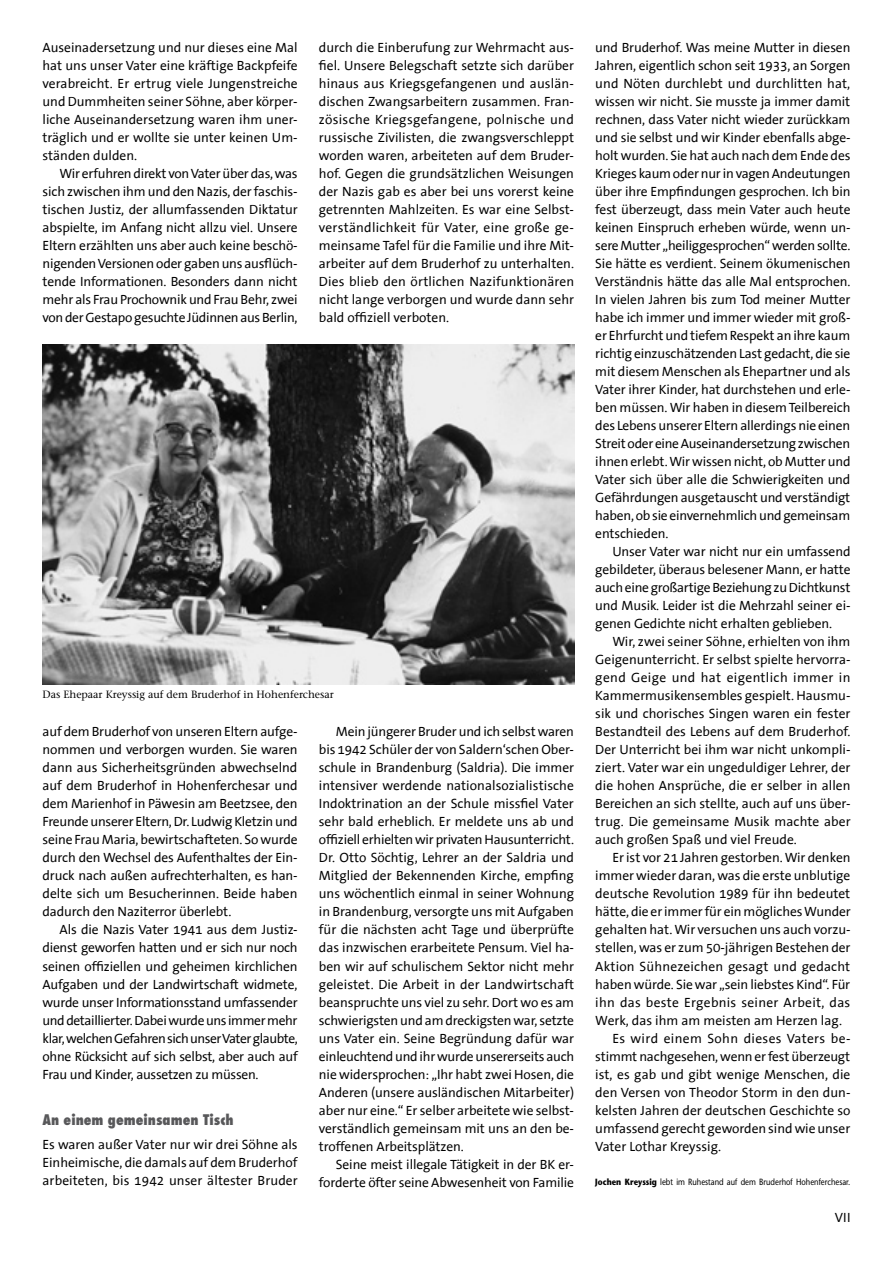
<style>
.page{position:relative;width:893px;height:1263px;background:#fff}
.page>*{position:absolute;margin:0;border:0;box-sizing:border-box;transform-origin:0 0}
.t1{font:800 condensed 14.25px "Futura";color:#58585a}
.t2{font:13.5px/18px "The Sans Office";letter-spacing:-.005em;color:#000;text-align:justify}
.t3{font:13.5px "The Sans Office";letter-spacing:.02em;color:#000}
.t4{font:13.5px "The Sans Office";letter-spacing:.015em;color:#000}
.t5{font:13.5px "The Sans Office";letter-spacing:.025em;color:#000}
.t6{font:10.5px "Stone Serif";color:#000}
.t7{font:9px "Stone Sans";color:#000;scale:.85 1}
.s1{font-weight:700}
</style>
<div class="page">
<img style="left:43px;top:344px;width:531px;height:340px">
<p class="t2" style="left:43px;top:39px;width:257px">Auseinadersetzung und nur dieses eine Mal hat uns unser Vater eine kräftige Backpfeife verabreicht. Er ertrug viele Jungenstreiche und Dummheiten seiner Söhne, aber körper&shy;liche Auseinandersetzung waren ihm uner&shy;träglich und er wollte sie unter keinen Um&shy;ständen dulden.</p>
<p class="t2" style="left:43px;top:165px;width:257px;text-indent:17px">Wir erfuhren direkt von Vater über das, was sich zwischen ihm und den Nazis, der faschis&shy;tischen Justiz, der allumfassenden Diktatur abspielte, im Anfang nicht allzu viel. Unsere Eltern erzählten uns aber auch keine beschö&shy;nigenden Versionen oder gaben uns ausflüch&shy;tende I nformationen. Besonders dann nicht mehr als Frau Prochownik und Frau Behr, zwei von der Gestapo gesuchte Jüdinnen aus Berlin,</p>
<p class="t2" style="left:319px;top:39px;width:257px">durch die Einberufung zur Wehrmacht aus&shy;fiel. Unsere Belegschaft setzte sich darüber hinaus aus Kriegsgefangenen und auslän&shy;dischen Zwangsarbeitern zusammen. Fran&shy;zösische Kriegsgefangene, polnische und russische Zivilisten, die zwangsverschleppt worden waren, arbeiteten auf dem Bruder&shy;hof. Gegen die grundsätzlichen Weisungen der Nazis gab es aber bei uns vorerst keine getrennten Mahlzeiten. Es war eine Selbst&shy;verständlichkeit für Vater, eine große ge&shy;meinsame Tafel für die Familie und ihre Mit&shy;arbeiter auf dem Bruderhof zu unterhalten.<br>Dies blieb den örtlichen Nazifunktionären nicht lange verborgen und wurde dann sehr bald offiziell verboten.</p>
<p class="t6" style="left:43px;top:688px;width:293px">Das Ehepaar Kreyssig auf dem Bruderhof in Hohenferchesar</p>
<p class="t2" style="left:43px;top:723px;width:257px">auf dem Bruderhof von unseren Eltern aufge&shy;nommen und verborgen wurden. Sie waren dann aus Sicherheitsgründen abwechselnd auf dem Bruderhof in Hohenferchesar und dem Marienhof in Päwesin am Beetzsee, den Freunde unserer Eltern, Dr. Ludwig Kletzin und seine Frau Maria, bewirtschafteten. So wurde durch den Wechsel des Aufenthaltes der Ein&shy;druck nach außen aufrechterhalten, es han&shy;delte sich um Besucherinnen. Beide haben dadurch den Naziterror überlebt.</p>
<p class="t2" style="left:43px;top:921px;width:257px;text-indent:17px">Als die Nazis Vater 1941 aus dem Justiz&shy;dienst geworfen hatten und er sich nur noch seinen offiziellen und geheimen kirchlichen Aufgaben und der Landwirtschaft widmete, wurde unser I nformationsstand umfassender und detaillierter. Dabei wurde uns immer mehr klar, welchen Gefahren sich unser Vater glaubte, ohne Rücksicht auf sich selbst, aber auch auf Frau und Kinder, aussetzen zu müssen.</p>
<p class="t1" style="left:43px;top:1111px;width:193px">An einem gemeinsamen Tisch</p>
<p class="t2" style="left:43px;top:1136px;width:257px">Es waren außer Vater nur wir drei Söhne als Einheimische, die damals auf dem Bruderhof arbeiteten, bis 1942 unser ältester Bruder</p>
<p class="t2" style="left:319px;top:723px;width:257px;text-indent:17px">Mein jüngerer Bruder und ich selbst waren bis 1942 Schüler der von Saldern‘schen Ober&shy;schule in Brandenburg (Saldria). Die immer intensiver werdende nationalsozialistische Indoktrination an der Schule missfiel Vater sehr bald erheblich. Er meldete uns ab und offiziell erhielten wir privaten Hausunterricht.<br>Dr. Otto Söchtig, Lehrer an der Saldria und Mitglied der Bekennenden Kirche, empfing uns wöchentlich einmal in seiner Wohnung in Brandenburg, versorgte uns mit Aufgaben für die nächsten acht Tage und überprüfte das inzwischen erarbeitete Pensum. Viel ha&shy;ben wir auf schulischem Sektor nicht mehr geleistet. Die Arbeit in der Landwirtschaft beanspruchte uns viel zu sehr. Dort wo es am schwierigsten und am dreckigsten war, setzte uns Vater ein. Seine Begründung dafür war einleuchtend und ihr wurde unsererseits auch nie widersprochen: „Ihr habt zwei Hosen, die Anderen (unsere ausländischen Mitarbeiter) aber nur eine.“ Er selber arbeitete wie selbst&shy;verständlich gemeinsam mit uns an den be&shy;troffenen Arbeitsplätzen.</p>
<p class="t2" style="left:319px;top:1155px;width:257px;text-align:right">Seine meist illegale Tätigkeit in der BK er&shy;forderte öfter seine Abwesenheit von Familie</p>
<p class="t2" style="left:595px;top:39px;width:257px">und Bruderhof. Was meine Mutter in diesen Jahren, eigentlich schon seit 1933, an Sorgen und Nöten durchlebt und durchlitten hat, wissen wir nicht. Sie musste ja immer damit rechnen, dass Vater nicht wieder zurückkam und sie selbst und wir Kinder ebenfalls abge&shy;holt wurden. Sie hat auch nach dem Ende des Krieges kaum oder nur in vagen Andeutungen über ihre Empfindungen gesprochen. Ich bin fest überzeugt, dass mein Vater auch heute keinen Einspruch erheben würde, wenn un&shy;sere Mutter „heiliggesprochen“ werden sollte.<br>Sie hätte es verdient. Seinem ökumenischen Verständnis hätte das alle Mal entsprochen.<br>In vielen Jahren bis zum Tod meiner Mutter habe ich immer und immer wieder mit groß&shy;er Ehrfurcht und tiefem Respekt an ihre kaum richtig einzuschätzenden Last gedacht, die sie mit diesem Menschen als Ehepartner und als Vater ihrer Kinder, hat durchstehen und erle&shy;ben müssen. Wir haben in diesem Teilbereich des Lebens unserer Eltern allerdings nie einen Streit oder eine Auseinandersetzung zwischen ihnen erlebt. Wir wissen nicht, ob Mutter und Vater sich über alle die Schwierigkeiten und Gefährdungen ausgetauscht und verständigt haben, ob sie einvernehmlich und gemeinsam entschieden.</p>
<p class="t2" style="left:595px;top:543px;width:257px;text-indent:17px">Unser Vater war nicht nur ein umfassend gebildeter, überaus belesener Mann, er hatte auch eine großartige Beziehung zu Dichtkunst und Musik. Leider ist die Mehrzahl seiner ei&shy;genen Gedichte nicht erhalten geblieben.</p>
<p class="t2" style="left:595px;top:633px;width:257px;text-indent:17px">Wir, zwei seiner Söhne, erhielten von ihm Geigenunterricht. Er selbst spielte hervorra&shy;gend Geige und hat eigentlich immer in Kammermusikensembles gespielt. Hausmu&shy;sik und chorisches Singen waren ein fester Bestandteil des Lebens auf dem Bruderhof.<br>Der Unterricht bei ihm war nicht unkompli&shy;ziert. Vater war ein ungeduldiger Lehrer, der die hohen Ansprüche, die er selber in allen Bereichen an sich stellte, auch auf uns über&shy;trug. Die gemeinsame Musik machte aber auch großen Spaß und viel Freude.</p>
<p class="t2" style="left:612px;top:849px;width:240px">Er ist vor 21 Jahren gestorben. Wir denken</p>
<p class="t2" style="left:595px;top:867px;width:257px">immer wieder daran, was die erste unblutige</p>
<p class="t2" style="left:595px;top:885px;width:256px">deutsche Revolution 1989 für ihn bedeutet</p>
<p class="t2" style="left:595px;top:903px;width:257px">hätte, die er immer für ein mögliches Wunder</p>
<p class="t2" style="left:595px;top:921px;width:257px">gehalten hat. Wir versuchen uns auch vorzu-</p>
<p class="t2" style="left:595px;top:939px;width:257px">stellen, was er zum 50-jährigen Bestehen der</p>
<p class="t4" style="left:595px;top:959px;width:256px">Aktion Sühnezeichen gesagt und gedacht</p>
<p class="t2" style="left:595px;top:975px;width:256px">haben würde. Sie war „sein liebstes Kind“. Für</p>
<p class="t3" style="left:595px;top:995px;width:257px">ihn das beste Ergebnis seiner Arbeit, das</p>
<p class="t2" style="left:595px;top:1011px;width:248px">Werk, das ihm am meisten am Herzen lag.</p>
<p class="t5" style="left:612px;top:1031px;width:240px">Es wird einem Sohn dieses Vaters be-</p>
<p class="t2" style="left:595px;top:1047px;width:256px">stimmt nachgesehen, wenn er fest überzeugt</p>
<p class="t2" style="left:595px;top:1065px;width:257px">ist, es gab und gibt wenige Menschen, die</p>
<p class="t2" style="left:595px;top:1083px;width:257px">den Versen von Theodor Storm in den dun-</p>
<p class="t2" style="left:595px;top:1101px;width:257px">kelsten Jahren der deutschen Geschichte so</p>
<p class="t2" style="left:595px;top:1119px;width:257px">umfassend gerecht geworden sind wie unser</p>
<p class="t2" style="left:595px;top:1137px;width:128px">Vater Lothar Kreyssig.</p>
<p class="t7" style="left:595px;top:1176px;width:302px"><span class="s1">Jochen Kreyssig</span> lebt im Ruhestand auf dem Bruderhof Hohenferchesar.</p>
<p class="t2" style="left:835px;top:1209px;width:17px">VII</p>
</div>
